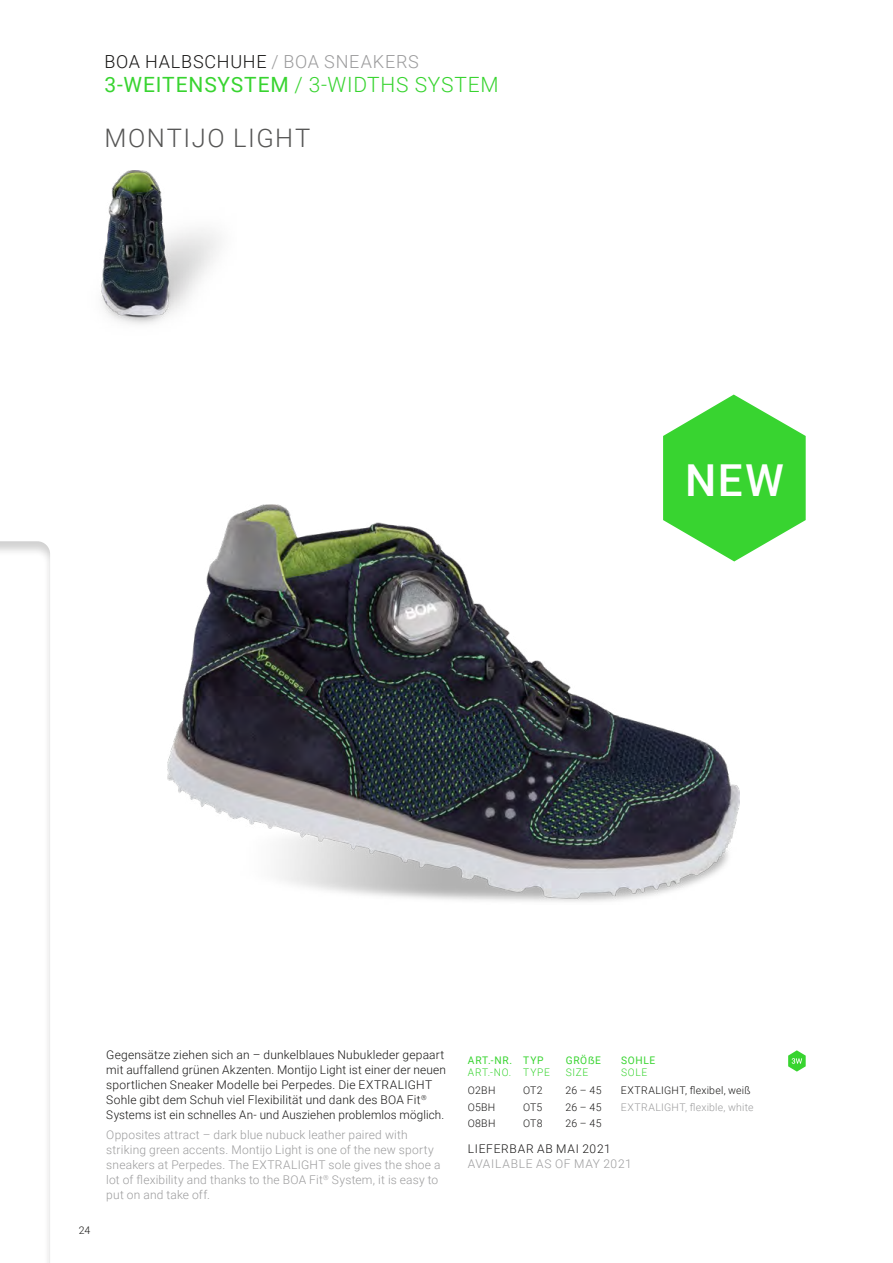
<style>
.page{position:relative;width:893px;height:1263px;background:#fff}
.page>*{position:absolute;margin:0;border:0;box-sizing:border-box;transform-origin:0 0}
.NEW{font:500 44.1px "Roboto";color:#fff}
.Produktname{font:300 25.5px "Roboto";letter-spacing:.06em;color:#565655}
.Headline_System{font:300 21px "Roboto";letter-spacing:.035em;color:#38d430}
.Headline_Gruppe{font:300 18px "Roboto";letter-spacing:.04em;color:#181716}
.Text{font:300 12px/15px "Roboto";letter-spacing:.015em;color:#181716}
.Text-2{font:300 12px/15px "Roboto";letter-spacing:.015em;color:#9c9c9d}
.Text_VERSAL{font:300 12px/15px "Roboto";letter-spacing:.06em;color:#9c9c9d}
.Tabelle_Inhalt{font:300 10.5px "Roboto";letter-spacing:.025em;color:#181716}
.Tabellenkopf{font:10.5px/12px "Roboto";letter-spacing:.065em;color:#38d430}
.Tabelle_Inhalt-2{font:300 10.5px "Roboto";letter-spacing:.025em;color:#9c9c9d}
.Tabellenkopf-2{font:300 10.5px/12px "Roboto";color:#38d430}
.s1{color:#9c9c9d}
.s2{font-weight:400}
.s3{font-weight:300}
.s4{color:#181716}
</style>
<div class="page">
<img style="left:168px;top:504px;width:572px;height:398px">
<img style="left:101px;top:170px;width:118px;height:155px">
<svg style="left:788px;top:1050px;width:18px;height:21px"></svg>
<svg style="left:663px;top:395px;width:143px;height:166px"></svg>
<p class="Headline_Gruppe" style="left:104px;top:48px;width:316px">BOA HALBSCHUHE <span class="s1">/ BOA SNEAKERS</span></p>
<p class="Headline_System" style="left:104px;top:69px;width:396px"><span class="s2">3-WEITENSYSTEM</span> / 3-WIDTHS SYSTEM</p>
<p class="Produktname" style="left:104px;top:120px;width:207px">MONTIJO LIGHT</p>
<p class="NEW" style="left:685px;top:450px;width:100px">NEW</p>
<p class="Tabelle_Inhalt" style="left:79px;top:1223px;width:13px">24</p>
<p class="Text" style="left:106px;top:1047px;width:341px">Gegensätze ziehen sich an – dunkelblaues Nubukleder gepaart mit auffallend grünen Akzenten. Montijo Light ist einer der neuen sportlichen Sneaker Modelle bei Perpedes. Die EXTRALIGHT Sohle gibt dem Schuh viel Flexibilität und dank des BOA Fit<sup>® </sup>Systems ist ein schnelles An- und Ausziehen problemlos möglich.</p>
<p class="Text-2" style="left:106px;top:1126px;width:336px">Opposites attract – dark blue nubuck leather paired with striking green accents. Montijo Light is one of the new sporty sneakers at Perpedes. The EXTRALIGHT sole gives the shoe a lot of flexibility and thanks to the BOA Fit<sup>®</sup> System, it is easy to put on and take off.</p>
<p class="Tabellenkopf" style="left:468px;top:1054px;width:44px">ART.-NR.<br><span class="s3">ART.-NO.</span></p>
<p class="Tabellenkopf-2" style="left:523px;top:1054px;width:28px"><span class="s2">TYP<br></span>TYPE</p>
<p class="Tabellenkopf" style="left:566px;top:1054px;width:37px">GRÖẞE<br><span class="s3">SIZE</span></p>
<p class="Tabellenkopf" style="left:621px;top:1054px;width:36px">SOHLE<br><span class="s3">SOLE</span></p>
<p class="Tabelle_Inhalt" style="left:468px;top:1083px;width:29px">O2BH</p>
<p class="Tabelle_Inhalt" style="left:523px;top:1083px;width:21px">OT2</p>
<p class="Tabelle_Inhalt" style="left:566px;top:1083px;width:37px">26 – 45</p>
<p class="Tabelle_Inhalt" style="left:621px;top:1083px;width:131px">EXTRALIGHT, flexibel, weiß</p>
<p class="Tabelle_Inhalt" style="left:468px;top:1099px;width:29px">O5BH</p>
<p class="Tabelle_Inhalt" style="left:523px;top:1099px;width:21px">OT5</p>
<p class="Tabelle_Inhalt" style="left:565px;top:1099px;width:37px">26 – 45</p>
<p class="Tabelle_Inhalt-2" style="left:621px;top:1099px;width:134px">EXTRALIGHT, flexible, white</p>
<p class="Tabelle_Inhalt" style="left:468px;top:1116px;width:29px">O8BH</p>
<p class="Tabelle_Inhalt" style="left:523px;top:1116px;width:21px">OT8</p>
<p class="Tabelle_Inhalt" style="left:565px;top:1116px;width:37px">26 – 45</p>
<p class="Text_VERSAL" style="left:468px;top:1141px;width:165px"><span class="s4">LIEFERBAR AB MAI 2021<br></span>AVAILABLE AS OF MAY 2021</p>
</div>
